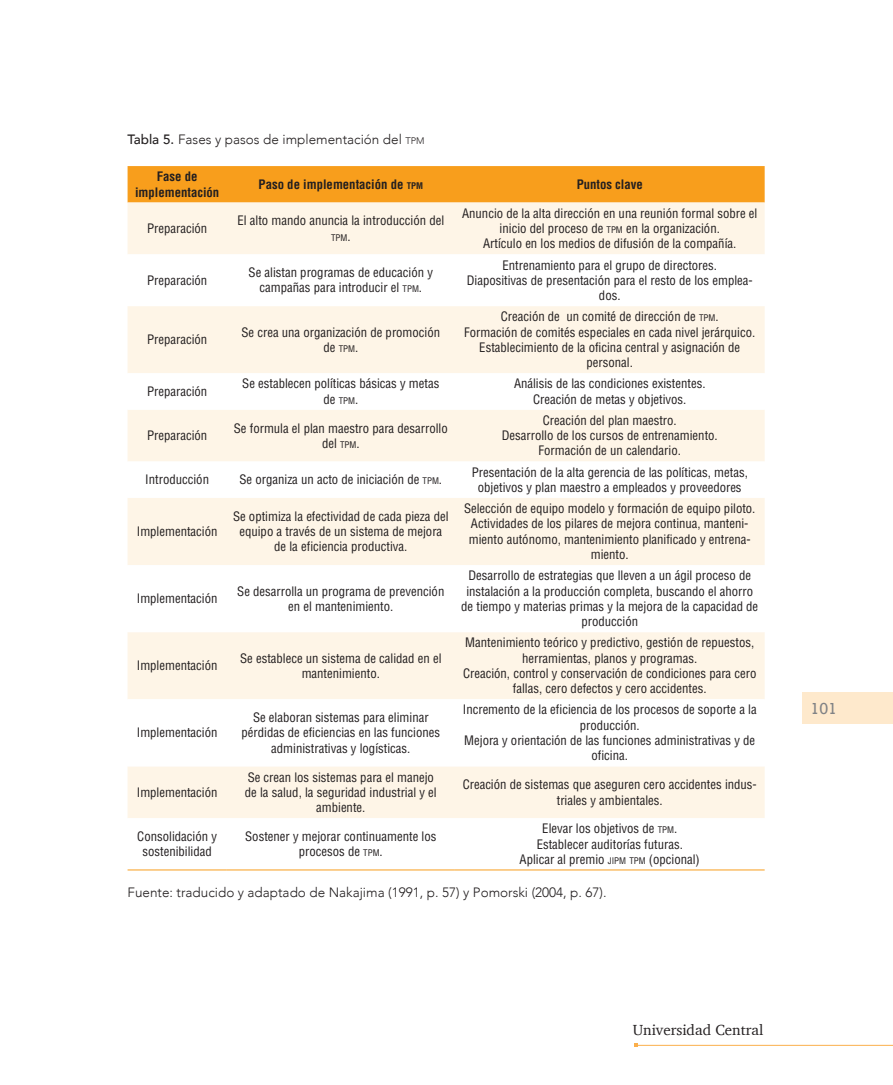
<style>
.page{position:relative;width:893px;height:1085px;background:#fff}
.page>*{position:absolute;margin:0;border:0;box-sizing:border-box;transform-origin:0 0}
.t1{font:15px "Charter";color:#231f20}
.t2{font:15px "Rockwell";color:#808285}
.t3{font:300 13.5px "Avenir";color:#231f20}
.t4{font:condensed 12.75px/15.3px "Helvetica LT Std";color:#231f20;text-align:center}
.t5{font:700 condensed 12.75px/15.3px "Helvetica LT Std";color:#231f20;text-align:center}
.t6{font:condensed 8.85px "Helvetica LT Std";color:#231f20}
.s1{font-weight:500}
.s2{font-size:9.45px}
.s3{font-size:8.85px}
.s4{font-size:12.75px}
.s5{font-style:inherit}
</style>
<div class="page">
<div style="left:802px;top:692px;width:91px;height:31px;background:#fee9cc"></div>
<hr style="left:636px;top:1044px;width:257px;height:1px;background:#fbaf4b">
<div style="left:128px;top:166px;width:637px;height:36px;background:#f89e1c"></div>
<div style="left:128px;top:202px;width:637px;height:52px;background:#fef5e7"></div>
<svg style="left:128px;top:306px;width:637px;height:512px;fill:#fef5e7"></svg>
<hr style="left:128px;top:869px;width:99px;height:1px;background:#f89e1c">
<hr style="left:227px;top:869px;width:228px;height:1px;background:#f89e1c">
<hr style="left:455px;top:869px;width:310px;height:1px;background:#f89e1c">
<p class="t3" style="left:128px;top:131px;width:299px"><span class="s1">Tabla 5.</span> Fases y pasos de implementación del <span class="s2">tpm</span></p>
<p class="t5" style="left:135px;top:169px;width:86px">Fase de implementación</p>
<p class="t5" style="left:259px;top:176px;width:166px">Paso de implementación de <span class="s3">tpm</span></p>
<p class="t5" style="left:577px;top:176px;width:68px">Puntos clave</p>
<p class="t4" style="left:147px;top:220px;width:62px">Preparación</p>
<p class="t4" style="left:462px;top:205px;width:297px">Anuncio de la alta dirección en una reunión formal sobre el inicio del proceso de <span class="s3">TPM</span> en la organización.<br>Artículo en los medios de difusión de la compañía.</p>
<p class="t4" style="left:237px;top:213px;width:208px">El alto mando anuncia la introducción del</p>
<p class="t6" style="left:331px;top:232px;width:21px">TPM<span class="s4">.</span></p>
<p class="t4" style="left:147px;top:272px;width:62px">Preparación</p>
<p class="t4" style="left:249px;top:265px;width:186px">Se alistan programas de educación y campañas para introducir el <span class="s3">TPM</span><span class="s5">.</span></p>
<p class="t4" style="left:467px;top:257px;width:288px">Entrenamiento para el grupo de directores.<br>Diapositivas de presentación para el resto de los emplea&shy;dos.</p>
<p class="t4" style="left:147px;top:332px;width:62px">Preparación</p>
<p class="t4" style="left:464px;top:309px;width:292px">Creación de un comité de dirección de <span class="s3">TPM</span><span class="s5">.<br></span>Formación de comités especiales en cada nivel jerárquico.<br>Establecimiento de la oficina central y asignación de personal.</p>
<p class="t4" style="left:242px;top:324px;width:200px">Se crea una organización de promoción</p>
<p class="t6" style="left:323px;top:343px;width:36px"><span class="s4">de</span> TPM<span class="s4">.</span></p>
<p class="t4" style="left:147px;top:383px;width:62px">Preparación</p>
<p class="t4" style="left:242px;top:376px;width:199px">Se establecen políticas básicas y metas de <span class="s3">TPM</span>.</p>
<p class="t4" style="left:514px;top:376px;width:193px">Análisis de las condiciones existentes.<br>Creación de metas y objetivos.</p>
<p class="t4" style="left:147px;top:428px;width:62px">Preparación</p>
<p class="t4" style="left:234px;top:420px;width:215px">Se formula el plan maestro para desarrollo del <span class="s3">TPM</span><span class="s5">.</span></p>
<p class="t4" style="left:502px;top:412px;width:217px">Creación del plan maestro.<br>Desarrollo de los cursos de entrenamiento.<br>Formación de un calendario.</p>
<p class="t4" style="left:145px;top:472px;width:65px">Introducción</p>
<p class="t4" style="left:240px;top:472px;width:204px">Se organiza un acto de iniciación de <span class="s3">TPM</span>.</p>
<p class="t4" style="left:472px;top:464px;width:278px">Presentación de la alta gerencia de las políticas, metas, objetivos y plan maestro a empleados y proveedores</p>
<p class="t4" style="left:137px;top:523px;width:82px">Implementación</p>
<p class="t4" style="left:233px;top:508px;width:217px">Se optimiza la efectividad de cada pieza del equipo a través de un sistema de mejora de la eficiencia productiva.</p>
<p class="t4" style="left:464px;top:500px;width:293px">Selección de equipo modelo y formación de equipo piloto.<br>Actividades de los pilares de mejora continua, manteni&shy;miento autónomo, mantenimiento planificado y entrena&shy;miento.</p>
<p class="t4" style="left:137px;top:590px;width:82px">Implementación</p>
<p class="t4" style="left:237px;top:583px;width:209px">Se desarrolla un programa de prevención en el mantenimiento.</p>
<p class="t4" style="left:137px;top:657px;width:82px">Implementación</p>
<p class="t4" style="left:240px;top:650px;width:203px">Se establece un sistema de calidad en el mantenimiento.</p>
<p class="t4" style="left:461px;top:567px;width:299px">Desarrollo de estrategias que lleven a un ágil proceso de instalación a la producción completa, buscando el ahorro de tiempo y materias primas y la mejora de la capacidad de producción</p>
<p class="t4" style="left:463px;top:635px;width:295px">Mantenimiento teórico y predictivo, gestión de repuestos, herramientas, planos y programas.<br>Creación, control y conservación de condiciones para cero fallas, cero defectos y cero accidentes.</p>
<p class="t4" style="left:137px;top:725px;width:82px">Implementación</p>
<p class="t4" style="left:137px;top:784px;width:82px">Implementación</p>
<p class="t4" style="left:241px;top:709px;width:200px">Se elaboran sistemas para eliminar pérdidas de eficiencias en las funciones administrativas y logísticas.</p>
<p class="t4" style="left:463px;top:702px;width:295px">Incremento de la eficiencia de los procesos de soporte a la producción.<br>Mejora y orientación de las funciones administrativas y de oficina.</p>
<p class="t4" style="left:245px;top:769px;width:193px">Se crean los sistemas para el manejo de la salud, la seguridad industrial y el ambiente.</p>
<p class="t4" style="left:463px;top:776px;width:296px">Creación de sistemas que aseguren cero accidentes indus&shy;triales y ambientales.</p>
<p class="t4" style="left:137px;top:828px;width:81px">Consolidación y sostenibilidad</p>
<p class="t4" style="left:245px;top:828px;width:193px">Sostener y mejorar continuamente los procesos de <span class="s3">TPM</span>.</p>
<p class="t4" style="left:520px;top:820px;width:182px">Elevar los objetivos de <span class="s3">TPM</span><span class="s5">.<br></span>Establecer auditorías futuras.<br>Aplicar al premio <span class="s3">JIPM TPM</span> (opcional)</p>
<p class="t3" style="left:128px;top:884px;width:481px">Fuente: traducido y adaptado de Nakajima (1991, p. 57) y Pomorski (2004, p. 67).</p>
<p class="t1" style="left:633px;top:1016px;width:132px">Universidad Central</p>
<p class="t2" style="left:810px;top:698px;width:28px">101</p>
</div>
